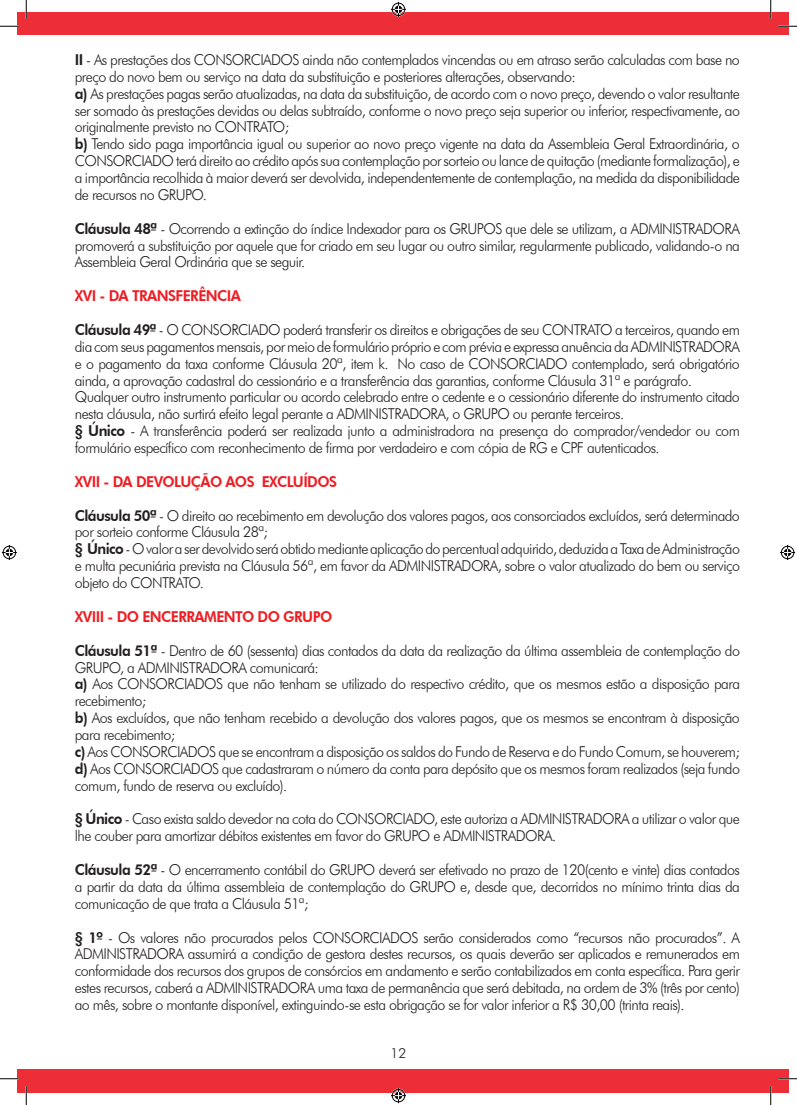
<style>
.page{position:relative;width:797px;height:1105px;background:#fff}
.page>*{position:absolute;margin:0;border:0;box-sizing:border-box;transform-origin:0 0}
.t1{font:300 15px/16.9px "Futura BT";letter-spacing:-.04em;color:#231f20;scale:.95 1}
.t2{font:800 15px "Futura BT";letter-spacing:-.04em;color:#ee1d23;scale:.95 1}
.t3{font:300 13.75px "Futura BT";color:#231f20}
.s1{font-weight:800}
</style>
<div class="page">
<div style="left:17px;top:13px;width:744px;height:21px;background:#ed2e36"></div>
<img style="left:761px;top:13px;width:27px;height:21px">
<div style="left:17px;top:1070px;width:744px;height:23px;background:#ed2e36"></div>
<img style="left:761px;top:1070px;width:27px;height:23px">
<svg style="left:0;top:25px;width:19px;height:2px"></svg>
<svg style="left:778px;top:25px;width:19px;height:2px"></svg>
<svg style="left:0;top:1078px;width:19px;height:1px"></svg>
<svg style="left:778px;top:1078px;width:19px;height:1px"></svg>
<svg style="left:25px;top:0;width:2px;height:19px"></svg>
<svg style="left:25px;top:1086px;width:2px;height:19px"></svg>
<svg style="left:770px;top:0;width:1px;height:19px"></svg>
<svg style="left:770px;top:1086px;width:1px;height:19px"></svg>
<svg style="left:391px;top:2px;width:15px;height:15px"></svg>
<svg style="left:391px;top:1088px;width:15px;height:15px"></svg>
<svg style="left:2px;top:545px;width:15px;height:15px"></svg>
<svg style="left:780px;top:545px;width:15px;height:15px"></svg>
<p class="t1" style="left:75px;top:51px;width:701px"><span class="s1">II</span> - As prestações dos CONSORCIADOS ainda não contemplados vincendas ou em atraso serão calculadas com base no preço do novo bem ou serviço na data da substituição e posteriores alterações, observando:<br><span class="s1">a)</span> As prestações pagas serão atualizadas, na data da substituição, de acordo com o novo preço, devendo o valor resultante ser somado às prestações devidas ou delas subtraído, conforme o novo preço seja superior ou inferior, respectivamente, ao originalmente previsto no CONTRATO;<br><span class="s1">b)</span> Tendo sido paga importância igual ou superior ao novo preço vigente na data da Assembleia Geral Extraordinária, o CONSORCIADO terá direito ao crédito após sua contemplação por sorteio ou lance de quitação (mediante formalização), e a importância recolhida à maior deverá ser devolvida, independentemente de contemplação, na medida da disponibilidade de recursos no GRUPO.</p>
<p class="t1" style="left:75px;top:220px;width:701px;text-align:justify"><span class="s1">Cláusula 48ª</span> - Ocorrendo a extinção do índice Indexador para os GRUPOS que dele se utilizam, a ADMINISTRADORA promoverá a substituição por aquele que for criado em seu lugar ou outro similar, regularmente publicado, validando-o na Assembleia Geral Ordinária que se seguir.</p>
<p class="t2" style="left:75px;top:287px;width:176px">XVI - DA TRANSFERÊNCIA</p>
<p class="t1" style="left:75px;top:321px;width:701px"><span class="s1">Cláusula 49ª</span> - O CONSORCIADO poderá transferir os direitos e obrigações de seu CONTRATO a terceiros, quando em dia com seus pagamentos mensais, por meio de formulário próprio e com prévia e expressa anuência da ADMINISTRADORA e o pagamento da taxa conforme Cláusula 20ª, item k. No caso de CONSORCIADO contemplado, será obrigatório ainda, a aprovação cadastral do cessionário e a transferência das garantias, conforme Cláusula 31ª e parágrafo.<br>Qualquer outro instrumento particular ou acordo celebrado entre o cedente e o cessionário diferente do instrumento citado nesta cláusula, não surtirá efeito legal perante a ADMINISTRADORA, o GRUPO ou perante terceiros.<br><span class="s1">§ Único</span> - A transferência poderá ser realizada junto a administradora na presença do comprador/vendedor ou com formulário específico com reconhecimento de firma por verdadeiro e com cópia de RG e CPF autenticados.</p>
<p class="t2" style="left:75px;top:472px;width:278px">XVII - DA DEVOLUÇÃO AOS EXCLUÍDOS</p>
<p class="t1" style="left:75px;top:507px;width:701px"><span class="s1">Cláusula 50ª</span> - O direito ao recebimento em devolução dos valores pagos, aos consorciados excluídos, será determinado por sorteio conforme Cláusula 28ª;<br><span class="s1">§ Único</span> - O valor a ser devolvido será obtido mediante aplicação do percentual adquirido, deduzida a Taxa de Administração e multa pecuniária prevista na Cláusula 56ª, em favor da ADMINISTRADORA, sobre o valor atualizado do bem ou serviço objeto do CONTRATO.</p>
<p class="t2" style="left:75px;top:607px;width:272px">XVIII - DO ENCERRAMENTO DO GRUPO</p>
<p class="t1" style="left:75px;top:642px;width:701px"><span class="s1">Cláusula 51ª</span> - Dentro de 60 (sessenta) dias contados da data da realização da última assembleia de contemplação do GRUPO, a ADMINISTRADORA comunicará:<br><span class="s1">a)</span> Aos CONSORCIADOS que não tenham se utilizado do respectivo crédito, que os mesmos estão a disposição para recebimento;<br><span class="s1">b)</span> Aos excluídos, que não tenham recebido a devolução dos valores pagos, que os mesmos se encontram à disposição para recebimento;<br><span class="s1">c)</span> Aos CONSORCIADOS que se encontram a disposição os saldos do Fundo de Reserva e do Fundo Comum, se houverem; <span class="s1">d)</span> Aos CONSORCIADOS que cadastraram o número da conta para depósito que os mesmos foram realizados (seja fundo comum, fundo de reserva ou excluído).</p>
<p class="t1" style="left:75px;top:810px;width:701px"><span class="s1">§ Único</span> - Caso exista saldo devedor na cota do CONSORCIADO, este autoriza a ADMINISTRADORA a utilizar o valor que lhe couber para amortizar débitos existentes em favor do GRUPO e ADMINISTRADORA.</p>
<p class="t1" style="left:75px;top:861px;width:701px;text-align:justify"><span class="s1">Cláusula 52ª</span> - O encerramento contábil do GRUPO deverá ser efetivado no prazo de 120(cento e vinte) dias contados a partir da data da última assembleia de contemplação do GRUPO e, desde que, decorridos no mínimo trinta dias da comunicação de que trata a Cláusula 51ª;</p>
<p class="t1" style="left:75px;top:929px;width:701px;text-align:justify"><span class="s1">§ 1º</span> - Os valores não procurados pelos CONSORCIADOS serão considerados como “recursos não procurados”. A ADMINISTRADORA assumirá a condição de gestora destes recursos, os quais deverão ser aplicados e remunerados em conformidade dos recursos dos grupos de consórcios em andamento e serão contabilizados em conta específica. Para gerir estes recursos, caberá a ADMINISTRADORA uma taxa de permanência que será debitada, na ordem de 3% (três por cento) ao mês, sobre o montante disponível, extinguindo-se esta obrigação se for valor inferior a R$ 30,00 (trinta reais).</p>
<p class="t3" style="left:390px;top:1045px;width:17px">12</p>
</div>
